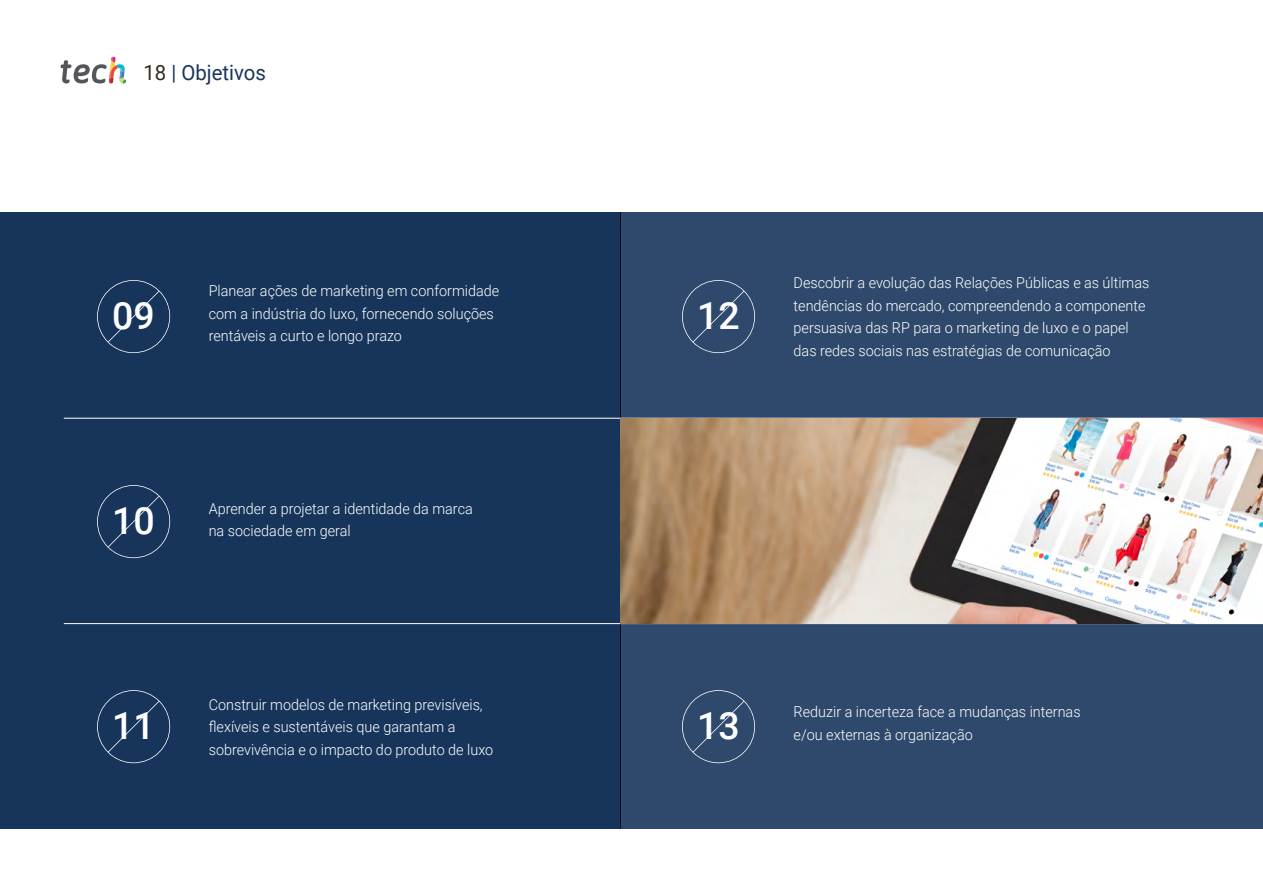
<style>
.page{position:relative;width:1263px;height:893px;background:#fff}
.page>*{position:absolute;margin:0;border:0;box-sizing:border-box;transform-origin:0 0}
.t1{font:500 37.5px "Roboto";color:#fff}
.t2{font:21px "Roboto";color:#1a355c}
.t3{font:300 15px/22.5px "Roboto";color:#fff;scale:.96 1}
.s1{color:#312e20}
</style>
<div class="page">
<svg style="left:61px;top:57px;width:65px;height:27px"></svg>
<div style="left:0;top:213px;width:621px;height:616px;background:#17355b"></div>
<div style="left:621px;top:213px;width:642px;height:616px;background:#2e496b"></div>
<svg style="left:97px;top:280px;width:73px;height:73px"></svg>
<svg style="left:97px;top:485px;width:73px;height:73px"></svg>
<svg style="left:97px;top:690px;width:73px;height:73px"></svg>
<svg style="left:682px;top:280px;width:73px;height:73px"></svg>
<svg style="left:682px;top:690px;width:73px;height:73px"></svg>
<hr style="left:64px;top:418px;width:1199px;height:1px;background:#fff">
<hr style="left:64px;top:623px;width:1199px;height:1px;background:#fff">
<img style="left:621px;top:418px;width:642px;height:206px">
<h2 class="t2" style="left:144px;top:57px;width:124px"><span class="s1">18</span> | Objetivos</h2>
<h1 class="t1" style="left:112px;top:290px;width:44px">09</h1>
<p class="t3" style="left:209px;top:279px;width:304px">Planear ações de marketing em conformidade com a indústria do luxo, fornecendo soluções rentáveis a curto e longo prazo</p>
<h1 class="t1" style="left:112px;top:495px;width:44px">10</h1>
<p class="t3" style="left:209px;top:496px;width:277px">Aprender a projetar a identidade da marca na sociedade em geral</p>
<h1 class="t1" style="left:112px;top:700px;width:44px">11</h1>
<p class="t3" style="left:209px;top:693px;width:298px">Construir modelos de marketing previsíveis, flexíveis e sustentáveis que garantam a sobrevivência e o impacto do produto de luxo</p>
<h1 class="t1" style="left:697px;top:290px;width:44px">12</h1>
<p class="t3" style="left:794px;top:271px;width:372px">Descobrir a evolução das Relações Públicas e as últimas tendências do mercado, compreendendo a componente persuasiva das RP para o marketing de luxo e o papel das redes sociais nas estratégias de comunicação</p>
<h1 class="t1" style="left:697px;top:700px;width:44px">13</h1>
<p class="t3" style="left:794px;top:700px;width:300px">Reduzir a incerteza face a mudanças internas</p>
<p class="t3" style="left:794px;top:722px;width:188px">e/ou externas à organização</p>
</div>
